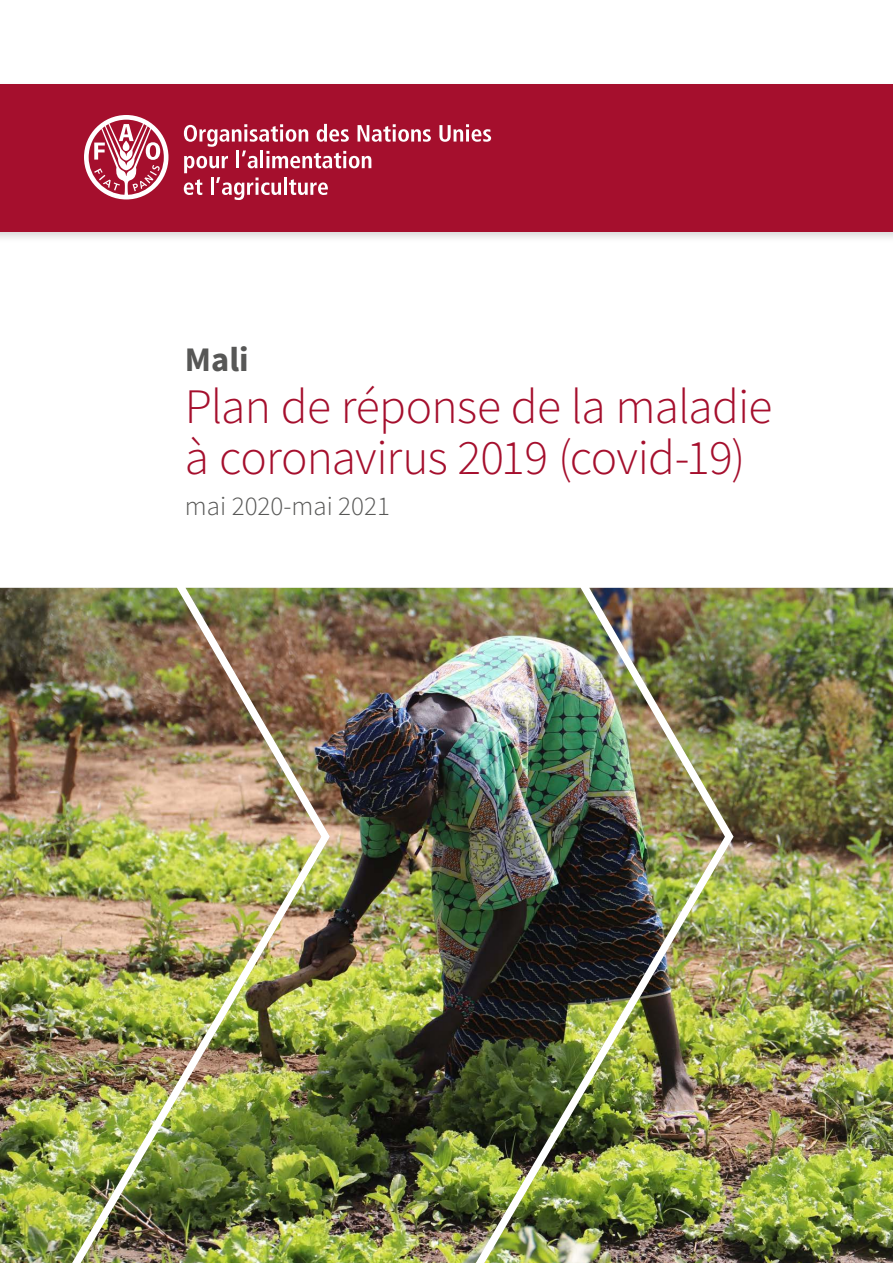
<style>
.page{position:relative;width:893px;height:1263px;background:#fff}
.page>*{position:absolute;margin:0;border:0;box-sizing:border-box;transform-origin:0 0}
.t1{font:300 49.5px/51px "Source Sans Pro";letter-spacing:-.02em;color:#a50f2d}
.t2{font:700 34.5px "Source Sans Pro";color:#575756}
.t3{font:300 27px "Source Sans Pro";color:#575756}
</style>
<div class="page">
<div style="left:0;top:80px;width:893px;height:164px;background:#000;opacity:.16"></div>
<div style="left:0;top:84px;width:893px;height:147px;background:#a50f2d"></div>
<svg style="left:84px;top:115px;width:84px;height:84px"></svg>
<svg style="left:439px;top:124px;width:52px;height:18px"></svg>
<svg style="left:184px;top:124px;width:247px;height:76px"></svg>
<img style="left:0;top:588px;width:81px;height:675px">
<img style="left:81px;top:588px;width:403px;height:675px">
<img style="left:484px;top:588px;width:409px;height:675px">
<p class="t2" style="left:185px;top:336px;width:65px">Mali</p>
<p class="t1" style="left:185px;top:381px;width:589px">Plan de réponse de la maladie à coronavirus 2019 (covid-19)</p>
<p class="t3" style="left:185px;top:489px;width:207px">mai 2020-mai 2021</p>
</div>
